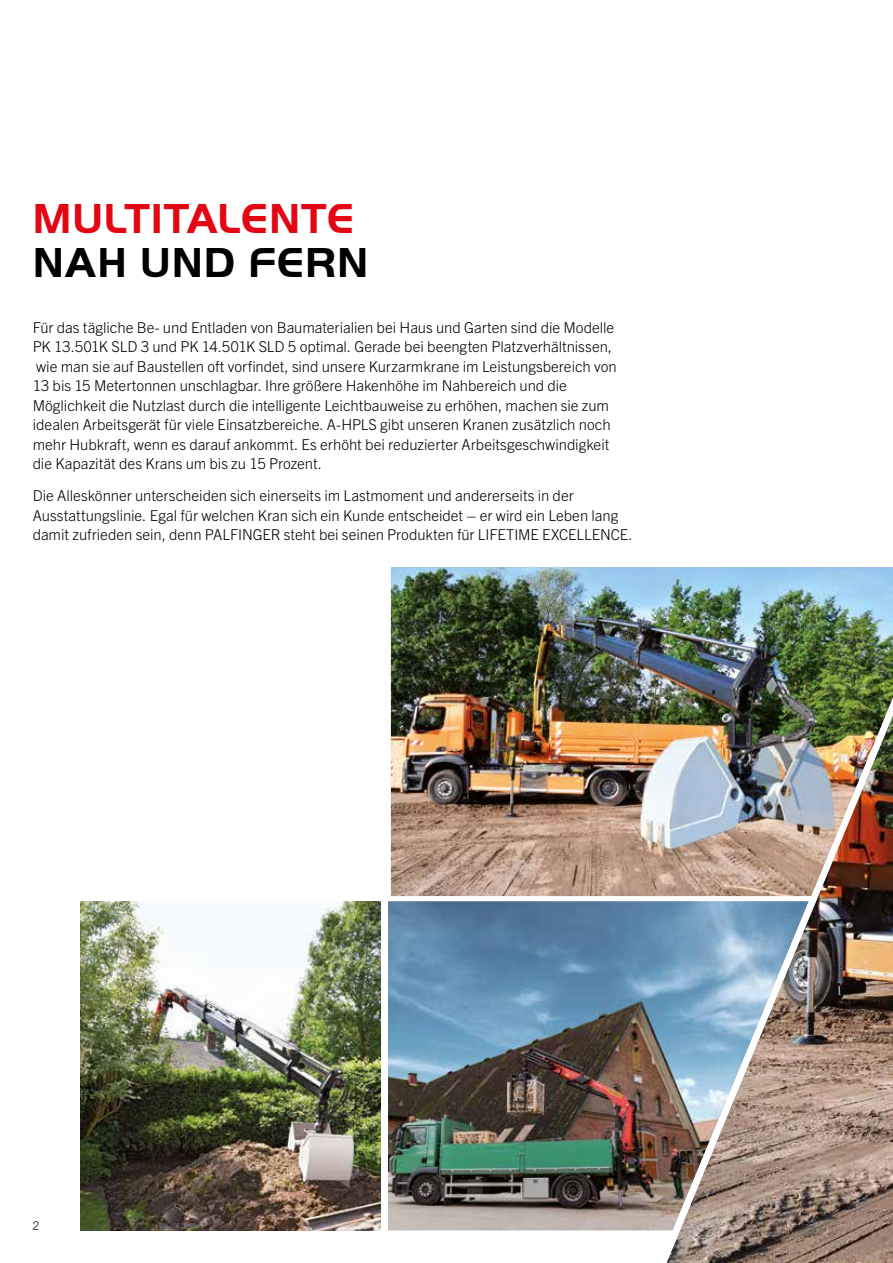
<style>
.page{position:relative;width:893px;height:1263px;background:#fff}
.page>*{position:absolute;margin:0;border:0;box-sizing:border-box;transform-origin:0 0}
.t1{font:700 43.5px "Palfinger Handel Gothic";letter-spacing:.02em;color:#e30613}
.t2{font:700 43.5px "Palfinger Handel Gothic";letter-spacing:.02em;color:#000}
.t3{font:300 15px/19.5px "Trade Gothic Next LT Pro";letter-spacing:-.005em;color:#000}
.t4{font:300 12px "Trade Gothic Next LT Pro";color:#000}
</style>
<div class="page">
<img style="left:667px;top:896px;width:226px;height:367px">
<img style="left:388px;top:901px;width:421px;height:329px">
<img style="left:391px;top:567px;width:502px;height:329px">
<img style="left:81px;top:901px;width:299px;height:329px">
<h1 class="t1" style="left:33px;top:194px;width:323px">MULTITALENTE</h1>
<h1 class="t2" style="left:33px;top:238px;width:337px">NAH UND FERN</h1>
<p class="t3" style="left:33px;top:316px;width:586px">Für das tägliche Be- und Entladen von Baumaterialien bei Haus und Garten sind die Modelle PK 13.501K SLD 3 und PK 14.501K SLD 5 optimal. Gerade bei beengten Platzverhältnissen, wie man sie auf Baustellen oft vorfindet, sind unsere Kurzarmkrane im Leistungsbereich von 13 bis 15 Metertonnen unschlagbar. Ihre größere Hakenhöhe im Nahbereich und die Möglichkeit die Nutzlast durch die intelligente Leichtbauweise zu erhöhen, machen sie zum idealen Arbeitsgerät für viele Einsatzbereiche. A-HPLS gibt unseren Kranen zusätzlich noch mehr Hubkraft, wenn es darauf ankommt. Es erhöht bei reduzierter Arbeitsgeschwindigkeit die Kapazität des Krans um bis zu 15 Prozent.</p>
<p class="t3" style="left:33px;top:485px;width:601px">Die Alleskönner unterscheiden sich einerseits im Lastmoment und andererseits in der<br>Ausstattungslinie. Egal für welchen Kran sich ein Kunde entscheidet – er wird ein Leben lang damit zufrieden sein, denn PALFINGER steht bei seinen Produkten für LIFETIME EXCELLENCE.</p>
<p class="t4" style="left:33px;top:1217px;width:8px">2</p>
</div>
